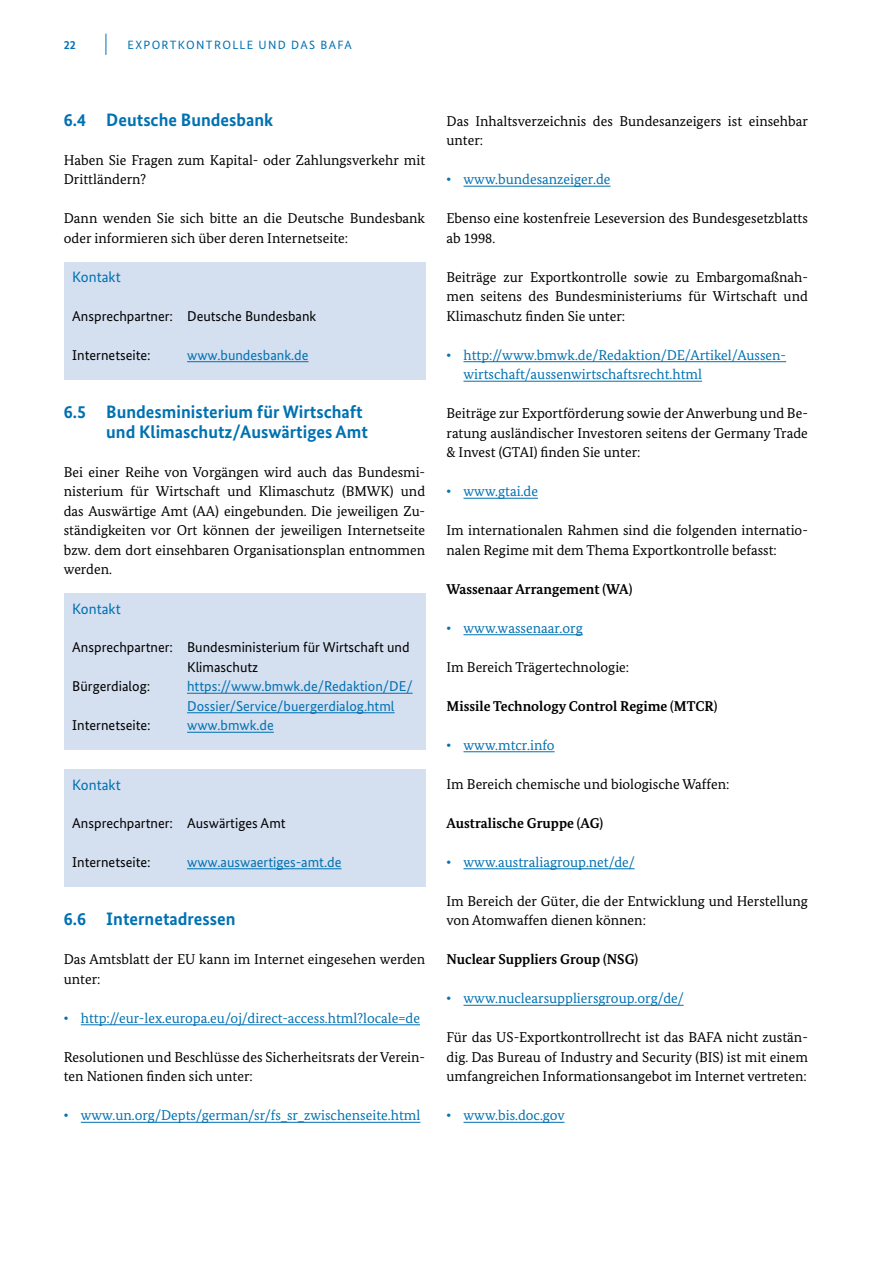
<style>
.page{position:relative;width:893px;height:1263px;background:#fff}
.page>*{position:absolute;margin:0;border:0;box-sizing:border-box;transform-origin:0 0}
._2__Headline__H3{font:700 18px/19.5px "Bundes Sans";color:#0071b1;text-align:right}
.Kontakt_Überschrift{font:15px "Bundes Sans";color:#0071b1}
.Copytext__P{font:14.25px/19.5px "Bundes Serif";color:#000}
.Aufzählungen__ul{font:14.25px/19.5px "Bundes Serif";color:#0071b1}
.Copytext__P-2{font:700 14.25px "Bundes Serif";color:#000}
.Kontakt_Text{font:14.25px "Bundes Sans";color:#000}
.Kontakt_Text_mit_Ein{font:14.25px/19.5px "Bundes Sans";color:#000}
.Kontakt_Text_mit_Ein-2{font:14.25px/19.5px "Bundes Sans";color:#0071b1}
.Kontakt_Text-2{font:14.25px "Bundes Sans";color:#0071b1}
.t1{font:12px "Bundes Sans";letter-spacing:.11em;color:#0071b1}
.t2{font:700 12px "Bundes Sans";color:#0071b1}
.s1{font-weight:700}
</style>
<div class="page">
<svg style="left:106px;top:34px;width:1px;height:21px"></svg>
<hr style="left:81px;top:1024px;width:339px;height:1px;background:#0071b1">
<hr style="left:81px;top:1122px;width:339px;height:1px;background:#0071b1">
<hr style="left:463px;top:186px;width:147px;height:1px;background:#0071b1">
<hr style="left:463px;top:361px;width:323px;height:1px;background:#0071b1">
<hr style="left:463px;top:381px;width:239px;height:1px;background:#0071b1">
<hr style="left:463px;top:498px;width:75px;height:1px;background:#0071b1">
<hr style="left:463px;top:634px;width:120px;height:1px;background:#0071b1">
<hr style="left:463px;top:751px;width:92px;height:1px;background:#0071b1">
<hr style="left:463px;top:868px;width:172px;height:1px;background:#0071b1">
<hr style="left:463px;top:1005px;width:221px;height:1px;background:#0071b1">
<hr style="left:463px;top:1122px;width:101px;height:1px;background:#0071b1">
<div style="left:64px;top:594px;width:361px;height:156px;background:#d4dff0"></div>
<hr style="left:187px;top:693px;width:226px;height:1px;background:#0071b1">
<hr style="left:187px;top:712px;width:208px;height:1px;background:#0071b1">
<hr style="left:187px;top:732px;width:87px;height:1px;background:#0071b1">
<div style="left:64px;top:769px;width:361px;height:117px;background:#d4dff0"></div>
<hr style="left:187px;top:868px;width:154px;height:1px;background:#0071b1">
<div style="left:64px;top:262px;width:361px;height:117px;background:#d4dff0"></div>
<hr style="left:187px;top:361px;width:122px;height:1px;background:#0071b1">
<p class="t2" style="left:64px;top:37px;width:13px">22</p>
<p class="t1" style="left:128px;top:37px;width:226px">EXPORTKONTROLLE UND DAS BAFA</p>
<h3 class="_2__Headline__H3" style="left:64px;top:110px;width:211px">6.4 Deutsche Bundesbank</h3>
<p class="Copytext__P" style="left:64px;top:150px;width:363px">Haben Sie Fragen zum Kapital- oder Zahlungsverkehr mit<br>Drittländern?</p>
<p class="Copytext__P" style="left:64px;top:209px;width:363px">Dann wenden Sie sich bitte an die Deutsche Bundesbank oder informieren sich über deren Internetseite:</p>
<h5 class="Kontakt_Überschrift" style="left:72px;top:268px;width:50px">Kontakt</h5>
<p class="Kontakt_Text" style="left:72px;top:307px;width:246px">Ansprechpartner: Deutsche Bundesbank</p>
<p class="Kontakt_Text" style="left:72px;top:346px;width:80px">Internetseite:</p>
<p class="Kontakt_Text-2" style="left:187px;top:346px;width:123px">www.bundesbank.de</p>
<h3 class="_2__Headline__H3" style="left:64px;top:402px;width:306px">6.5 Bundesministerium für Wirtschaft und Klimaschutz/Auswärtiges Amt</h3>
<p class="Copytext__P" style="left:64px;top:462px;width:363px;text-align:justify">Bei einer Reihe von Vorgängen wird auch das Bundesmi&shy;nisterium für Wirtschaft und Klimaschutz (BMWK) und das Auswärtige Amt (AA) eingebunden. Die jeweiligen Zu&shy;ständigkeiten vor Ort können der jeweiligen Internetseite bzw. dem dort einsehbaren Organisationsplan entnommen werden.</p>
<h5 class="Kontakt_Überschrift" style="left:72px;top:600px;width:50px">Kontakt</h5>
<p class="Kontakt_Text_mit_Ein" style="left:187px;top:638px;width:224px;text-indent:-115px">Ansprechpartner: Bundesministerium für Wirtschaft und<br>Klimaschutz</p>
<p class="Kontakt_Text_mit_Ein" style="left:72px;top:677px;width:80px">Bürgerdialog:</p>
<p class="Kontakt_Text_mit_Ein-2" style="left:187px;top:677px;width:227px">https://www.bmwk.de/Redaktion/DE/<br>Dossier/Service/buergerdialog.html</p>
<p class="Kontakt_Text_mit_Ein" style="left:72px;top:716px;width:80px">Internetseite:</p>
<p class="Kontakt_Text_mit_Ein-2" style="left:187px;top:716px;width:88px">www.bmwk.de</p>
<h5 class="Kontakt_Überschrift" style="left:72px;top:775px;width:50px">Kontakt</h5>
<p class="Kontakt_Text" style="left:72px;top:814px;width:215px">Ansprechpartner: Auswärtiges Amt</p>
<p class="Kontakt_Text" style="left:72px;top:853px;width:80px">Internetseite:</p>
<p class="Kontakt_Text-2" style="left:187px;top:853px;width:156px">www.auswaertiges-amt.de</p>
<h3 class="_2__Headline__H3" style="left:64px;top:909px;width:173px">6.6 Internetadressen</h3>
<p class="Copytext__P" style="left:64px;top:950px;width:363px">Das Amtsblatt der EU kann im Internet eingesehen werden unter:</p>
<p class="Aufzählungen__ul" style="left:64px;top:1008px;width:358px"><span class="s1">•</span> http://eur-lex.europa.eu/oj/direct-access.html?locale=de</p>
<p class="Copytext__P" style="left:64px;top:1047px;width:363px">Resolutionen und Beschlüsse des Sicherheitsrats der Verein&shy;ten Nationen finden sich unter:</p>
<p class="Aufzählungen__ul" style="left:64px;top:1106px;width:358px"><span class="s1">•</span> www.un.org/Depts/german/sr/fs_sr_zwischenseite.html</p>
<p class="Copytext__P" style="left:446px;top:111px;width:363px">Das Inhaltsverzeichnis des Bundesanzeigers ist einsehbar unter:</p>
<p class="Aufzählungen__ul" style="left:446px;top:170px;width:165px"><span class="s1">•</span> www.bundesanzeiger.de</p>
<p class="Copytext__P" style="left:446px;top:209px;width:363px">Ebenso eine kostenfreie Leseversion des Bundesgesetzblatts ab 1998.</p>
<p class="Copytext__P" style="left:446px;top:267px;width:363px;text-align:justify">Beiträge zur Exportkontrolle sowie zu Embargomaßnah&shy;men seitens des Bundesministeriums für Wirtschaft und Klimaschutz finden Sie unter:</p>
<p class="Aufzählungen__ul" style="left:463px;top:345px;width:324px;text-indent:-17px"><span class="s1">•</span> http://www.bmwk.de/Redaktion/DE/Artikel/Aussen&shy;wirtschaft/aussenwirtschaftsrecht.html</p>
<p class="Copytext__P" style="left:446px;top:404px;width:363px;text-align:justify">Beiträge zur Exportförderung sowie der Anwerbung und Be&shy;ratung ausländischer Investoren seitens der Germany Trade &amp; Invest (GTAI) finden Sie unter:</p>
<p class="Aufzählungen__ul" style="left:446px;top:482px;width:93px"><span class="s1">•</span> www.gtai.de</p>
<p class="Copytext__P" style="left:446px;top:521px;width:363px">Im internationalen Rahmen sind die folgenden internatio&shy;nalen Regime mit dem Thema Exportkontrolle befasst:</p>
<p class="Copytext__P-2" style="left:446px;top:580px;width:187px">Wassenaar Arrangement (WA)</p>
<p class="Aufzählungen__ul" style="left:446px;top:618px;width:138px"><span class="s1">•</span> www.wassenaar.org</p>
<p class="Copytext__P" style="left:446px;top:657px;width:184px">Im Bereich Trägertechnologie:</p>
<p class="Copytext__P-2" style="left:446px;top:697px;width:272px">Missile Technology Control Regime (MTCR)</p>
<p class="Aufzählungen__ul" style="left:446px;top:735px;width:110px"><span class="s1">•</span> www.mtcr.info</p>
<p class="Copytext__P" style="left:446px;top:774px;width:284px">Im Bereich chemische und biologische Waffen:</p>
<p class="Copytext__P-2" style="left:446px;top:814px;width:158px">Australische Gruppe (AG)</p>
<p class="Aufzählungen__ul" style="left:446px;top:852px;width:190px"><span class="s1">•</span> www.australiagroup.net/de/</p>
<p class="Copytext__P" style="left:446px;top:891px;width:363px">Im Bereich der Güter, die der Entwicklung und Herstellung von Atomwaffen dienen können:</p>
<p class="Copytext__P-2" style="left:446px;top:951px;width:193px">Nuclear Suppliers Group (NSG)</p>
<p class="Aufzählungen__ul" style="left:446px;top:989px;width:239px"><span class="s1">•</span> www.nuclearsuppliersgroup.org/de/</p>
<p class="Copytext__P" style="left:446px;top:1028px;width:363px;text-align:justify">Für das US-Exportkontrollrecht ist das BAFA nicht zustän&shy;dig. Das Bureau of Industry and Security (BIS) ist mit einem umfangreichen Informationsangebot im Internet vertreten:</p>
<p class="Aufzählungen__ul" style="left:446px;top:1106px;width:120px"><span class="s1">•</span> www.bis.doc.gov</p>
</div>
